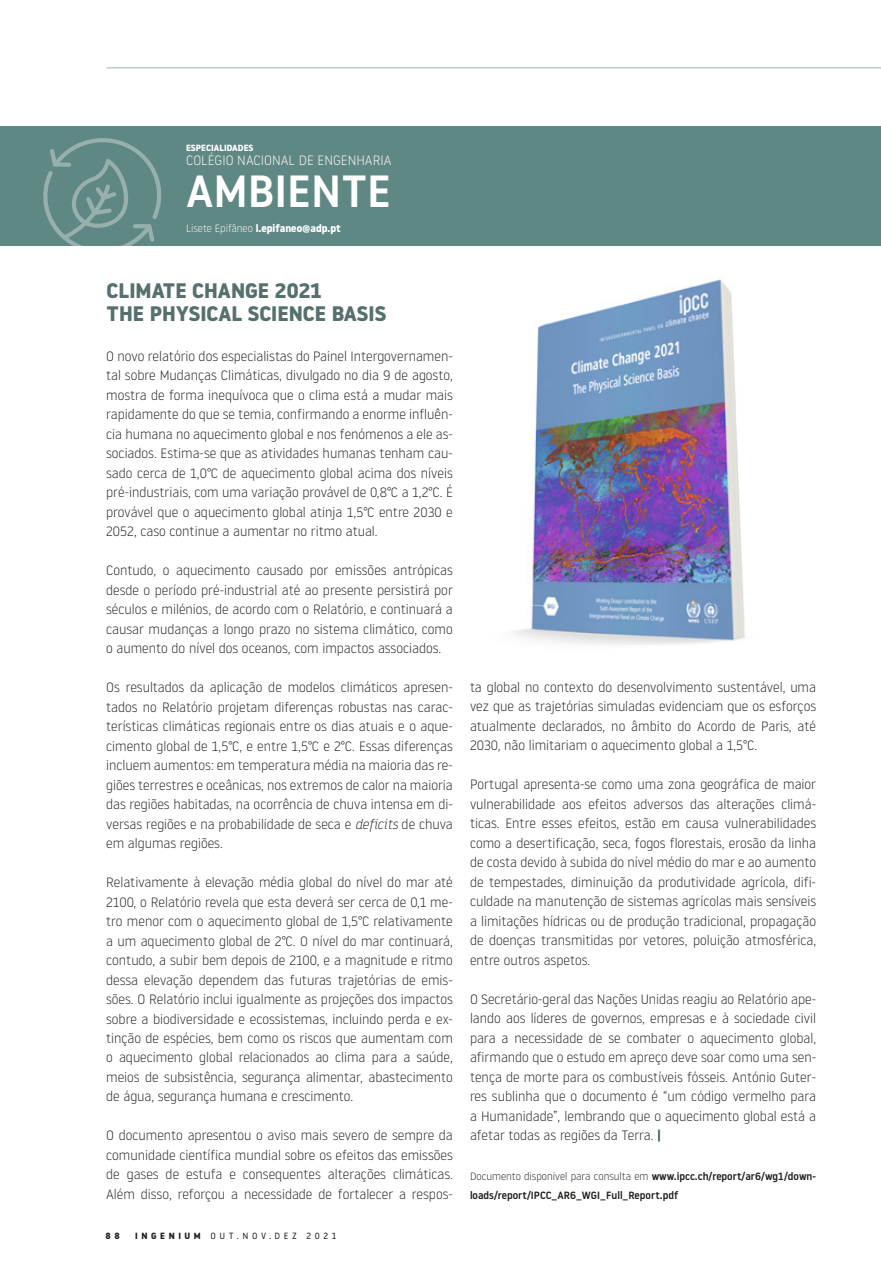
<style>
.page{position:relative;width:881px;height:1263px;background:#fff}
.page>*{position:absolute;margin:0;border:0;box-sizing:border-box;transform-origin:0 0}
.t1{font:500 45px "Noway";color:#fff}
.t2{font:700 21px/22.5px "Noway";color:#56706e}
.t3{font:300 13.5px/19.5px "Noway";color:#201e1c;text-align:justify}
.t4{font:300 13.5px "Noway";color:#fff}
.t5{font:500 10.5px/19.5px "Noway";color:#201e1c}
.t6{font:700 10.5px "Noway";color:#fff}
.t7{font:9px "Noway";letter-spacing:.4em;color:#201e1c}
.t8{font:700 9px "Noway";color:#fff}
.t9{font:700 9px "Noway";color:#201e1c}
.s1{font-weight:300}
.s2{font-style:italic}
.s3{font-weight:700}
.s4{font-weight:500;color:#37524f}
</style>
<div class="page">
<hr style="left:106px;top:67px;width:774px;height:1px;background:#99b7b3">
<div style="left:0;top:127px;width:880px;height:119px;background:#5f8783"></div>
<svg style="left:43px;top:138px;width:119px;height:108px"></svg>
<img style="left:514px;top:279px;width:231px;height:366px">
<p class="t8" style="left:186px;top:143px;width:69px">ESPECIALIDADES</p>
<p class="t4" style="left:186px;top:151px;width:207px">COLÉGIO NACIONAL DE ENGENHARIA</p>
<h1 class="t1" style="left:186px;top:160px;width:206px">AMBIENTE</h1>
<p class="t6" style="left:186px;top:222px;width:156px"><span class="s1">Lisete Epifâneo</span> l.epifaneo@adp.pt</p>
<h2 class="t2" style="left:106px;top:280px;width:281px">CLIMATE CHANGE 2021<br>THE PHYSICAL SCIENCE BASIS</h2>
<p class="t3" style="left:106px;top:345px;width:348px">O novo relatório dos especialistas do Painel Intergovernamen&shy;tal sobre Mudanças Climáticas, divulgado no dia 9 de agosto, mostra de forma inequívoca que o clima está a mudar mais rapidamente do que se temia, confirmando a enorme influên&shy;cia humana no aquecimento global e nos fenómenos a ele as&shy;sociados. Estima-se que as atividades humanas tenham cau&shy;sado cerca de 1,0°C de aquecimento global acima dos níveis pré-industriais, com uma variação provável de 0,8°C a 1,2°C. É provável que o aquecimento global atinja 1,5°C entre 2030 e 2052, caso continue a aumentar no ritmo atual.</p>
<p class="t3" style="left:106px;top:560px;width:348px">Contudo, o aquecimento causado por emissões antrópicas desde o período pré-industrial até ao presente persistirá por séculos e milénios, de acordo com o Relatório, e continuará a causar mudanças a longo prazo no sistema climático, como o aumento do nível dos oceanos, com impactos associados.</p>
<p class="t3" style="left:106px;top:677px;width:348px">Os resultados da aplicação de modelos climáticos apresen&shy;tados no Relatório projetam diferenças robustas nas carac&shy;terísticas climáticas regionais entre os dias atuais e o aque&shy;cimento global de 1,5°C, e entre 1,5°C e 2°C. Essas diferenças incluem aumentos: em temperatura média na maioria das re&shy;giões terrestres e oceânicas, nos extremos de calor na maioria das regiões habitadas, na ocorrência de chuva intensa em di&shy;versas regiões e na probabilidade de seca e <span class="s2">deficits</span> de chuva em algumas regiões.</p>
<p class="t3" style="left:106px;top:872px;width:348px">Relativamente à elevação média global do nível do mar até 2100, o Relatório revela que esta deverá ser cerca de 0,1 me&shy;tro menor com o aquecimento global de 1,5°C relativamente a um aquecimento global de 2°C. O nível do mar continuará, contudo, a subir bem depois de 2100, e a magnitude e ritmo dessa elevação dependem das futuras trajetórias de emis&shy;sões. O Relatório inclui igualmente as projeções dos impactos sobre a biodiversidade e ecossistemas, incluindo perda e ex&shy;tinção de espécies, bem como os riscos que aumentam com o aquecimento global relacionados ao clima para a saúde, meios de subsistência, segurança alimentar, abastecimento de água, segurança humana e crescimento.</p>
<p class="t3" style="left:106px;top:1125px;width:348px">O documento apresentou o aviso mais severo de sempre da comunidade científica mundial sobre os efeitos das emissões de gases de estufa e consequentes alterações climáticas.<br>Além disso, reforçou a necessidade de fortalecer a respos-</p>
<p class="t9" style="left:105px;top:1230px;width:16px">8 8</p>
<p class="t7" style="left:135px;top:1229px;width:202px"><span class="s3">INGENIUM</span> OUT.NOV.DEZ 2021</p>
<p class="t3" style="left:470px;top:677px;width:347px">ta global no contexto do desenvolvimento sustentável, uma vez que as trajetórias simuladas evidenciam que os esforços atualmente declarados, no âmbito do Acordo de Paris, até 2030, não limitariam o aquecimento global a 1,5°C.</p>
<p class="t3" style="left:470px;top:774px;width:347px">Portugal apresenta-se como uma zona geográfica de maior vulnerabilidade aos efeitos adversos das alterações climá&shy;ticas. Entre esses efeitos, estão em causa vulnerabilidades como a desertificação, seca, fogos florestais, erosão da linha de costa devido à subida do nível médio do mar e ao aumento de tempestades, diminuição da produtividade agrícola, difi&shy;culdade na manutenção de sistemas agrícolas mais sensíveis a limitações hídricas ou de produção tradicional, propagação de doenças transmitidas por vetores, poluição atmosférica, entre outros aspetos.</p>
<p class="t3" style="left:470px;top:989px;width:347px">O Secretário-geral das Nações Unidas reagiu ao Relatório ape&shy;lando aos líderes de governos, empresas e à sociedade civil para a necessidade de se combater o aquecimento global, afirmando que o estudo em apreço deve soar como uma sen&shy;tença de morte para os combustíveis fósseis. António Guter&shy;res sublinha que o documento é “um código vermelho para a Humanidade”, lembrando que o aquecimento global está a afetar todas as regiões da Terra. <span class="s4">|</span></p>
<p class="t5" style="left:470px;top:1166px;width:347px"><span class="s1">Documento disponível para consulta em</span> www.ipcc.ch/report/ar6/wg1/down&shy;loads/report/IPCC_AR6_WGI_Full_Report.pdf</p>
</div>
